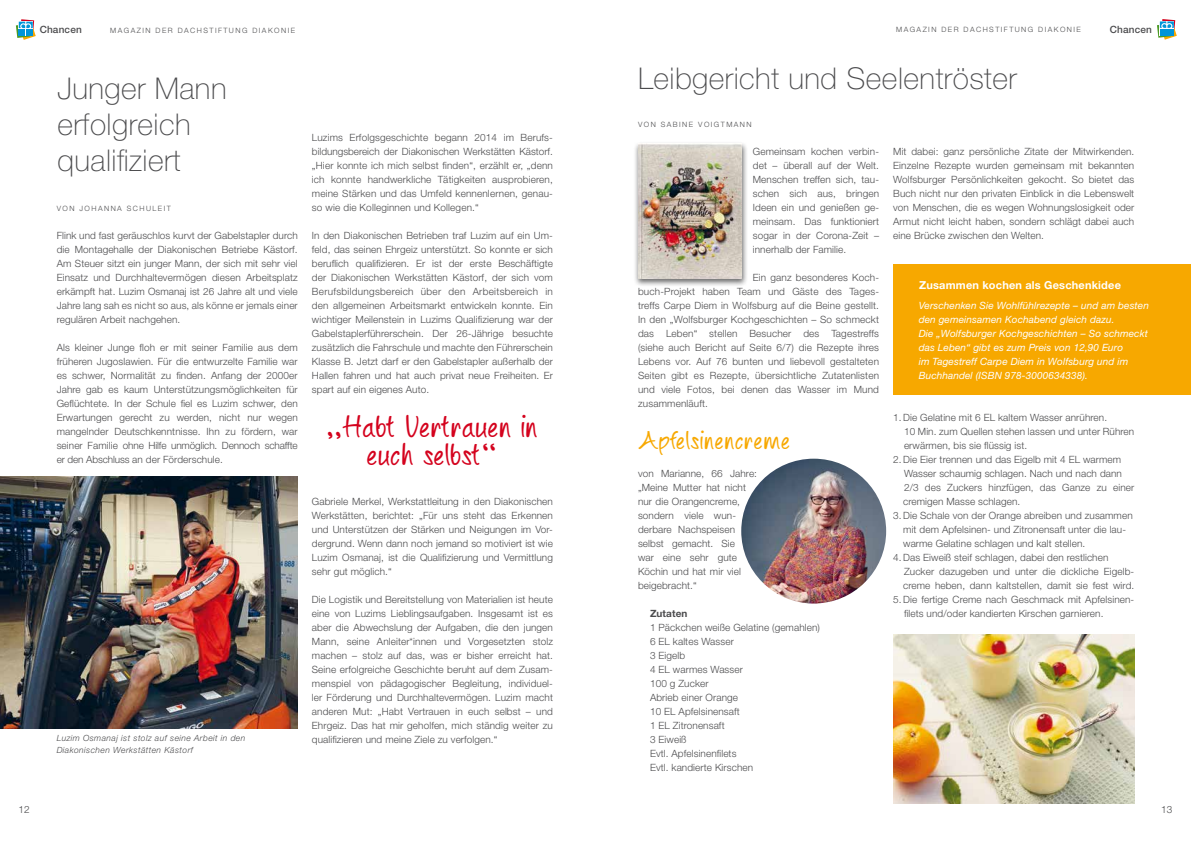
<style>
.page{position:relative;width:1191px;height:842px;background:#fff}
.page>*{position:absolute;margin:0;border:0;box-sizing:border-box;transform-origin:0 0}
.t1{font:100 30px/36px "Helvetica Neue LT Std";letter-spacing:.015em;color:#4b4b4d}
.t2{font:30px/28px "Aribola";letter-spacing:.01em;color:#d4021d;text-align:center}
.t3{font:25px "Aribola";letter-spacing:.025em;color:#f7a800}
.t4{font:700 11px "Helvetica Neue LT Std";letter-spacing:.015em;color:#fff}
.t5{font:300 10px/14px "Helvetica Neue LT Std";letter-spacing:.01em;color:#4b4b4d;text-align:justify}
.t6{font:italic 10px/14px "Helvetica Neue LT Std";letter-spacing:.01em;color:#fff}
.t7{font:500 10px "Helvetica Neue LT Std";letter-spacing:.015em;color:#4b4b4d}
.t8{font:700 10px "Helvetica Neue LT Std";letter-spacing:.01em;color:#4b4b4d}
.t9{font:italic 300 8.5px/12px "Helvetica Neue LT Std";letter-spacing:.05em;color:#4b4b4d}
.t10{font:300 7.3px "Helvetica Neue LT Std";letter-spacing:.2em;color:#4b4b4d}
</style>
<div class="page">
<img style="left:0;top:476px;width:298px;height:253px">
<img style="left:893px;top:634px;width:241px;height:169px">
<svg style="left:1157px;top:19px;width:19px;height:21px"></svg>
<svg style="left:16px;top:19px;width:20px;height:21px"></svg>
<div style="left:19px;top:29px;width:6px;height:7px;background:#0095d8"></div>
<div style="left:26px;top:29px;width:7px;height:7px;background:#0095d8"></div>
<div style="left:893px;top:264px;width:298px;height:130px;background:#f7a800"></div>
<div style="left:633px;top:141px;width:115px;height:146px;background:#000;opacity:.59"></div>
<img style="left:638px;top:144px;width:103px;height:135px">
<img style="left:741px;top:459px;width:145px;height:144px;border-radius:72px">
<p class="t7" style="left:40px;top:23px;width:44px">Chancen</p>
<p class="t10" style="left:110px;top:25px;width:186px">MAGAZIN DER DACHSTIFTUNG DIAKONIE</p>
<p class="t10" style="left:896px;top:25px;width:186px">MAGAZIN DER DACHSTIFTUNG DIAKONIE</p>
<p class="t7" style="left:1109px;top:23px;width:44px">Chancen</p>
<h1 class="t1" style="left:57px;top:71px;width:171px">Junger Mann erfolgreich qualifiziert</h1>
<p class="t10" style="left:57px;top:204px;width:116px">VON JOHANNA SCHULEIT</p>
<p class="t5" style="left:57px;top:228px;width:242px">Flink und fast geräuschlos kurvt der Gabelstapler durch die Montagehalle der Diakonischen Betriebe Kästorf.<br>Am Steuer sitzt ein junger Mann, der sich mit sehr viel Einsatz und Durchhaltevermögen diesen Arbeitsplatz erkämpft hat. Luzim Osmanaj ist 26 Jahre alt und viele Jahre lang sah es nicht so aus, als könne er jemals einer regulären Arbeit nachgehen.</p>
<p class="t5" style="left:57px;top:340px;width:242px">Als kleiner Junge floh er mit seiner Familie aus dem früheren Jugoslawien. Für die entwurzelte Familie war es schwer, Normalität zu finden. Anfang der 2000er Jahre gab es kaum Unterstützungsmöglichkeiten für Geflüchtete. In der Schule fiel es Luzim schwer, den Erwartungen gerecht zu werden, nicht nur wegen mangelnder Deutschkenntnisse. Ihn zu fördern, war seiner Familie ohne Hilfe unmöglich. Dennoch schaffte er den Abschluss an der Förderschule.</p>
<p class="t9" style="left:57px;top:732px;width:190px">Luzim Osmanaj ist stolz auf seine Arbeit in den<br>Diakonischen Werkstätten Kästorf</p>
<p class="t5" style="left:312px;top:130px;width:242px">Luzims Erfolgsgeschichte begann 2014 im Berufs&shy;bildungsbereich der Diakonischen Werkstätten Kästorf. „Hier konnte ich mich selbst finden“, erzählt er, „denn ich konnte handwerkliche Tätigkeiten ausprobieren, meine Stärken und das Umfeld kennenlernen, genau&shy;so wie die Kolleginnen und Kollegen.“</p>
<p class="t5" style="left:312px;top:228px;width:242px">In den Diakonischen Betrieben traf Luzim auf ein Um&shy;feld, das seinen Ehrgeiz unterstützt. So konnte er sich beruflich qualifizieren. Er ist der erste Beschäftigte der Diakonischen Werkstätten Kästorf, der sich vom Berufsbildungsbereich über den Arbeitsbereich in den allgemeinen Arbeitsmarkt entwickeln konnte. Ein wichtiger Meilenstein in Luzims Qualifizierung war der Gabelstaplerführerschein. Der 26-Jährige besuchte zusätzlich die Fahrschule und machte den Führerschein Klasse B. Jetzt darf er den Gabelstapler außerhalb der Hallen fahren und hat auch privat neue Freiheiten. Er spart auf ein eigenes Auto.</p>
<h1 class="t2" style="left:327px;top:412px;width:212px">„Habt Vertrauen in euch selbst“</h1>
<p class="t5" style="left:312px;top:494px;width:242px">Gabriele Merkel, Werkstattleitung in den Diakonischen Werkstätten, berichtet: „Für uns steht das Erkennen und Unterstützen der Stärken und Neigungen im Vor&shy;dergrund. Wenn dann noch jemand so motiviert ist wie Luzim Osmanaj, ist die Qualifizierung und Vermittlung sehr gut möglich.“</p>
<p class="t5" style="left:312px;top:592px;width:242px">Die Logistik und Bereitstellung von Materialien ist heute eine von Luzims Lieblingsaufgaben. Insgesamt ist es aber die Abwechslung der Aufgaben, die den jungen Mann, seine Anleiter*innen und Vorgesetzten stolz machen – stolz auf das, was er bisher erreicht hat.<br>Seine erfolgreiche Geschichte beruht auf dem Zusam&shy;menspiel von pädagogischer Begleitung, individuel&shy;ler Förderung und Durchhaltevermögen. Luzim macht anderen Mut: „Habt Vertrauen in euch selbst – und Ehrgeiz. Das hat mir geholfen, mich ständig weiter zu qualifizieren und meine Ziele zu verfolgen.“</p>
<h1 class="t1" style="left:638px;top:61px;width:380px">Leibgericht und Seelentröster</h1>
<p class="t10" style="left:638px;top:120px;width:115px">VON SABINE VOIGTMANN</p>
<p class="t5" style="left:753px;top:144px;width:128px">Gemeinsam kochen verbin&shy;det – überall auf der Welt.<br>Menschen treffen sich, tau&shy;schen sich aus, bringen Ideen ein und genießen ge&shy;meinsam. Das funktioniert sogar in der Corona-Zeit – innerhalb der Familie.</p>
<p class="t5" style="left:638px;top:270px;width:242px;text-indent:115px">Ein ganz besonderes Koch&shy;buch-Projekt haben Team und Gäste des Tages&shy;treffs Carpe Diem in Wolfsburg auf die Beine gestellt.<br>In den „Wolfsburger Kochgeschichten – So schmeckt das Leben“ stellen Besucher des Tagestreffs (siehe auch Bericht auf Seite 6/7) die Rezepte ihres Lebens vor. Auf 76 bunten und liebevoll gestalteten Seiten gibt es Rezepte, übersichtliche Zutatenlisten und viele Fotos, bei denen das Wasser im Mund zusammenläuft.</p>
<h2 class="t3" style="left:638px;top:423px;width:154px">Apfelsinencreme</h2>
<p class="t5" style="left:638px;top:466px;width:121px;text-align:left">von Marianne, 66 Jahre: „Meine Mutter hat nicht nur die Orangencreme, sondern viele wun&shy;derbare Nachspeisen selbst gemacht. Sie<br>war eine sehr gute<br>Köchin und hat mir viel beigebracht.“</p>
<p class="t8" style="left:650px;top:607px;width:39px">Zutaten</p>
<p class="t5" style="left:650px;top:620px;width:171px;text-align:left">1 Päckchen weiße Gelatine (gemahlen)<br>6 EL kaltes Wasser<br>3 Eigelb<br>4 EL warmes Wasser<br>100 g Zucker<br>Abrieb einer Orange<br>10 EL Apfelsinensaft<br>1 EL Zitronensaft<br>3 Eiweiß<br>Evtl. Apfelsinenfilets<br>Evtl. kandierte Kirschen</p>
<p class="t5" style="left:893px;top:144px;width:242px">Mit dabei: ganz persönliche Zitate der Mitwirkenden.<br>Einzelne Rezepte wurden gemeinsam mit bekannten Wolfsburger Persönlichkeiten gekocht. So bietet das Buch nicht nur den privaten Einblick in die Lebenswelt von Menschen, die es wegen Wohnungslosigkeit oder Armut nicht leicht haben, sondern schlägt dabei auch eine Brücke zwischen den Welten.</p>
<p class="t4" style="left:919px;top:279px;width:203px">Zusammen kochen als Geschenkidee</p>
<p class="t6" style="left:918px;top:298px;width:232px">Verschenken Sie Wohlfühlrezepte – und am besten den gemeinsamen Kochabend gleich dazu.<br>Die „Wolfsburger Kochgeschichten – So schmeckt das Leben“ gibt es zum Preis von 12,90 Euro<br>im Tagestreff Carpe Diem in Wolfsburg und im Buchhandel (ISBN 978-3000634338).</p>
<p class="t5" style="left:893px;top:410px;width:215px">1.Die Gelatine mit 6 EL kaltem Wasser anrühren.</p>
<p class="t5" style="left:904px;top:424px;width:232px">10 Min. zum Quellen stehen lassen und unter Rühren</p>
<p class="t5" style="left:904px;top:438px;width:125px">erwärmen, bis sie flüssig ist.</p>
<p class="t5" style="left:893px;top:452px;width:229px">2.Die Eier trennen und das Eigelb mit 4 EL warmem</p>
<p class="t5" style="left:904px;top:466px;width:219px">Wasser schaumig schlagen. Nach und nach dann</p>
<p class="t5" style="left:904px;top:480px;width:232px">2/3 des Zuckers hinzfügen, das Ganze zu einer</p>
<p class="t5" style="left:903px;top:494px;width:119px">cremigen Masse schlagen.</p>
<p class="t5" style="left:893px;top:508px;width:241px">3.Die Schale von der Orange abreiben und zusammen</p>
<p class="t5" style="left:903px;top:522px;width:224px">mit dem Apfelsinen- und Zitronensaft unter die lau-</p>
<p class="t5" style="left:903px;top:536px;width:184px">warme Gelatine schlagen und kalt stellen.</p>
<p class="t5" style="left:893px;top:550px;width:217px">4.Das Eiweiß steif schlagen, dabei den restlichen</p>
<p class="t5" style="left:904px;top:564px;width:232px">Zucker dazugeben und unter die dickliche Eigelb-</p>
<p class="t5" style="left:903px;top:578px;width:233px">creme heben, dann kaltstellen, damit sie fest wird.</p>
<p class="t5" style="left:893px;top:592px;width:242px">5.Die fertige Creme nach Geschmack mit Apfelsinen-</p>
<p class="t5" style="left:904px;top:606px;width:201px">filets und/oder kandierten Kirschen garnieren.</p>
<p class="t5" style="left:18px;top:802px;width:13px">12</p>
<p class="t5" style="left:1161px;top:802px;width:13px">13</p>
</div>
